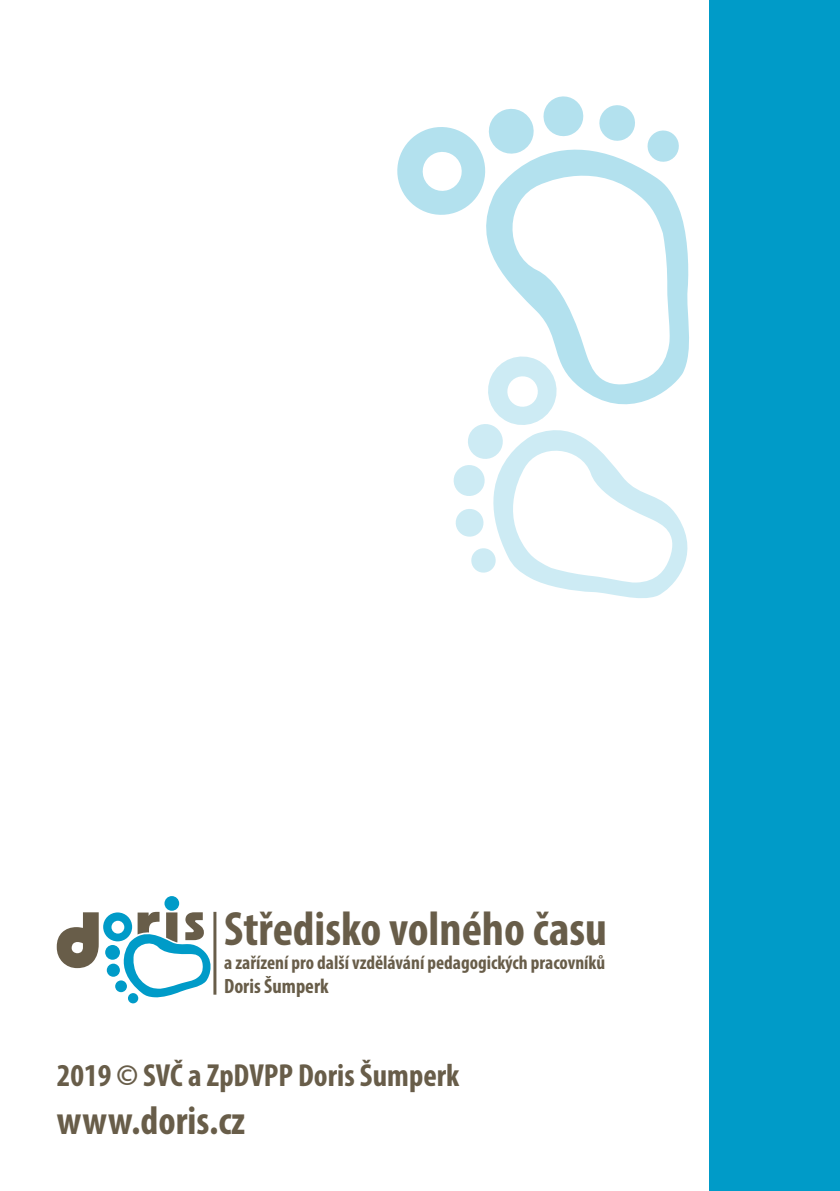
<style>
.page{position:relative;width:840px;height:1191px;background:#fff}
.page>*{position:absolute;margin:0;border:0;box-sizing:border-box;transform-origin:0 0}
.t1{font:700 condensed 48.4px "Myriad Pro";color:#685d49}
.t2{font:700 condensed 40px "Myriad Pro";color:#685d49}
.t3{font:700 condensed 32px "Myriad Pro";color:#685d49}
.t4{font:700 condensed 20.8px "Myriad Pro";color:#685d49}
.t5{font:700 condensed 19.4px "Myriad Pro";color:#685d49}
</style>
<div class="page">
<div style="left:128px;top:993px;width:10px;height:10px;background:#009bc8;border-radius:50%"></div>
<div style="left:164px;top:896px;width:15px;height:14px;background:#009bc8;border-radius:50%"></div>
<svg style="left:57px;top:912px;width:159px;height:85px"></svg>
<div style="left:709px;top:0;width:130px;height:1191px;background:#009bc8"></div>
<svg style="left:397px;top:96px;width:183px;height:119px"></svg>
<svg style="left:464px;top:105px;width:225px;height:300px"></svg>
<svg style="left:455px;top:512px;width:6px;height:22px"></svg>
<svg style="left:453px;top:352px;width:108px;height:142px"></svg>
<svg style="left:461px;top:415px;width:227px;height:183px"></svg>
<h1 class="t1" style="left:224px;top:899px;width:384px">Středisko volného času</h1>
<p class="t5" style="left:224px;top:950px;width:382px">a zařízení pro další vzdělávání pedagogických pracovníků</p>
<p class="t4" style="left:224px;top:973px;width:106px">Doris Šumperk</p>
<h3 class="t3" style="left:57px;top:1055px;width:404px">2019 © SVČ a ZpDVPP Doris Šumperk</h3>
<h2 class="t2" style="left:57px;top:1096px;width:190px">www.doris.cz</h2>
</div>
